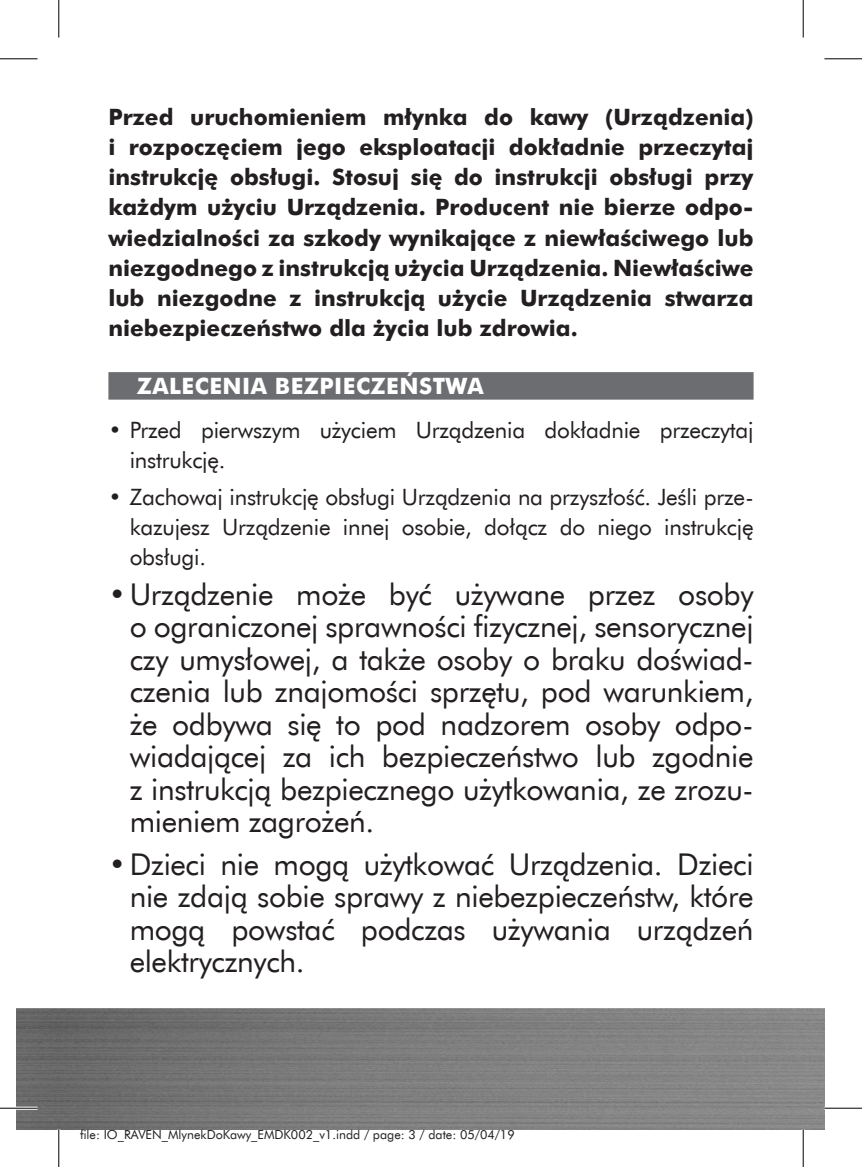
<style>
.page{position:relative;width:862px;height:1167px;background:#fff}
.page>*{position:absolute;margin:0;border:0;box-sizing:border-box;transform-origin:0 0}
.t1{font:30px/32.5px "Futura EU";letter-spacing:-.01em;color:#231f20;text-align:justify}
.t2{font:700 22.5px/30px "Futura EU";color:#231f20;text-align:justify}
.t3{font:22.5px/30px "Futura EU";letter-spacing:-.01em;color:#231f20}
.t4{font:700 22.5px "Futura EU";letter-spacing:.02em;color:#fff}
.t5{font:12.5px "Futura EU";color:#231f20}
</style>
<div class="page">
<img style="left:16px;top:1008px;width:808px;height:121px">
<div style="left:108px;top:372px;width:645px;height:27px;background:#6c6d70"></div>
<hr style="left:0;top:1106px;width:38px;height:3px;background:#fff">
<hr style="left:0;top:58px;width:38px;height:1px;background:#000">
<hr style="left:824px;top:58px;width:38px;height:1px;background:#000">
<hr style="left:0;top:1107px;width:38px;height:1px;background:#000">
<hr style="left:824px;top:1107px;width:38px;height:1px;background:#000">
<hr style="left:58px;top:0;width:1px;height:37px;background:#000">
<hr style="left:58px;top:1129px;width:1px;height:37px;background:#000">
<hr style="left:802px;top:0;width:1px;height:37px;background:#000">
<hr style="left:802px;top:1129px;width:1px;height:37px;background:#000">
<p class="t2" style="left:108px;top:103px;width:646px">Przed uruchomieniem młynka do kawy (Urządzenia) i rozpoczęciem jego eksploatacji dokładnie przeczytaj instrukcję obsługi. Stosuj się do instrukcji obsługi przy każdym użyciu Urządzenia. Producent nie bierze odpo&shy;wiedzialności za szkody wynikające z niewłaściwego lub niezgodnego z instrukcją użycia Urządzenia. Niewłaściwe lub niezgodne z instrukcją użycie Urządzenia stwarza niebezpieczeństwo dla życia lub zdrowia.</p>
<p class="t4" style="left:137px;top:372px;width:348px">ZALECENIA BEZPIECZEŃSTWA</p>
<p class="t3" style="left:130px;top:416px;width:625px;text-indent:-21px">• Przed pierwszym użyciem Urządzenia dokładnie przeczytaj instrukcję.</p>
<p class="t3" style="left:130px;top:483px;width:625px;text-align:justify;text-indent:-21px">• Zachowaj instrukcję obsługi Urządzenia na przyszłość. Jeśli prze&shy;kazujesz Urządzenie innej osobie, dołącz do niego instrukcję obsługi.</p>
<p class="t1" style="left:130px;top:579px;width:625px;text-indent:-21px">•Urządzenie może być używane przez osoby o ograniczonej sprawności fizycznej, sensorycznej czy umysłowej, a także osoby o braku doświad&shy;czenia lub znajomości sprzętu, pod warunkiem, że odbywa się to pod nadzorem osoby odpo&shy;wiadającej za ich bezpieczeństwo lub zgodnie z instrukcją bezpiecznego użytkowania, ze zrozu&shy;mieniem zagrożeń.</p>
<p class="t1" style="left:130px;top:848px;width:625px;text-indent:-21px">•Dzieci nie mogą użytkować Urządzenia. Dzieci nie zdają sobie sprawy z niebezpieczeństw, które mogą powstać podczas używania urządzeń elektrycznych.</p>
<p class="t5" style="left:80px;top:1126px;width:436px">file: IO_RAVEN_MlynekDoKawy_EMDK002_v1.indd / page: 3 / date: 05/04/19</p>
</div>
